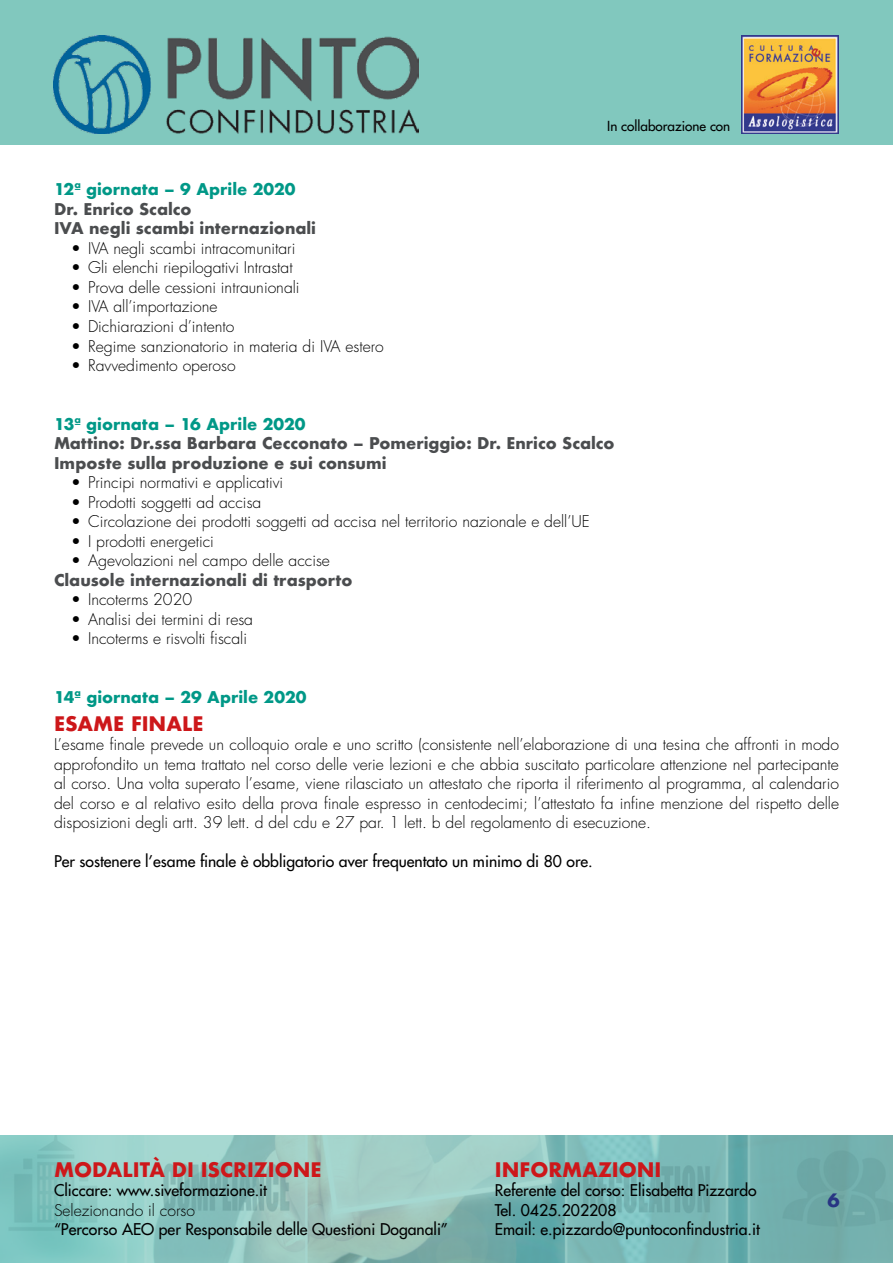
<style>
.page{position:relative;width:893px;height:1263px;background:#fff}
.page>*{position:absolute;margin:0;border:0;box-sizing:border-box;transform-origin:0 0}
.t1{font:700 19.5px "Futura";color:#cd171a}
.t2{font:700 18px "Futura";color:#283583}
.t3{font:300 15.75px/19.5px "Futura";color:#000;text-align:justify}
.t4{font:15.75px/19.5px "Futura";color:#000}
.t5{font:700 15.75px/19.5px "Futura";color:#4b4d4f}
.t6{font:700 15.75px "Futura";color:#009887}
.t7{font:13.5px "Futura";color:#000}
</style>
<div class="page">
<img style="left:0;top:1135px;width:893px;height:128px">
<div style="left:0;top:0;width:893px;height:145px;background:#81c8be"></div>
<img style="left:742px;top:36px;width:97px;height:97px">
<img style="left:53px;top:36px;width:365px;height:98px">
<p class="t6" style="left:54px;top:178px;width:243px">12ª giornata – 9 Aprile 2020</p>
<p class="t5" style="left:54px;top:199px;width:264px">Dr. Enrico Scalco<br>IVA negli scambi internazionali</p>
<p class="t3" style="left:71px;top:239px;width:226px">• IVA negli scambi intracomunitari</p>
<p class="t3" style="left:71px;top:258px;width:223px">• Gli elenchi riepilogativi Intrastat</p>
<p class="t3" style="left:71px;top:278px;width:230px">• Prova delle cessioni intraunionali</p>
<p class="t3" style="left:71px;top:297px;width:148px">• IVA all’importazione</p>
<p class="t3" style="left:71px;top:317px;width:165px">• Dichiarazioni d’intento</p>
<p class="t3" style="left:71px;top:336px;width:314px">• Regime sanzionatorio in materia di IVA estero</p>
<p class="t3" style="left:71px;top:356px;width:166px">• Ravvedimento operoso</p>
<p class="t7" style="left:607px;top:117px;width:125px">In collaborazione con</p>
<p class="t6" style="left:54px;top:412px;width:253px">13ª giornata – 16 Aprile 2020</p>
<p class="t5" style="left:54px;top:433px;width:562px">Mattino: Dr.ssa Barbara Cecconato – Pomeriggio: Dr. Enrico Scalco<br>Imposte sulla produzione e sui consumi</p>
<p class="t3" style="left:71px;top:473px;width:214px">• Principi normativi e applicativi</p>
<p class="t3" style="left:71px;top:492px;width:192px">• Prodotti soggetti ad accisa</p>
<p class="t3" style="left:71px;top:512px;width:520px">• Circolazione dei prodotti soggetti ad accisa nel territorio nazionale e dell’UE</p>
<p class="t3" style="left:71px;top:531px;width:144px">• I prodotti energetici</p>
<p class="t3" style="left:71px;top:551px;width:260px">• Agevolazioni nel campo delle accise</p>
<p class="t5" style="left:54px;top:570px;width:300px">Clausole internazionali di trasporto</p>
<p class="t3" style="left:71px;top:590px;width:123px">• Incoterms 2020</p>
<p class="t3" style="left:71px;top:609px;width:184px">• Analisi dei termini di resa</p>
<p class="t3" style="left:71px;top:629px;width:178px">• Incoterms e risvolti fiscali</p>
<p class="t6" style="left:54px;top:685px;width:254px">14ª giornata – 29 Aprile 2020</p>
<p class="t1" style="left:54px;top:709px;width:151px">ESAME FINALE</p>
<p class="t3" style="left:54px;top:735px;width:786px">L’esame finale prevede un colloquio orale e uno scritto (consistente nell’elaborazione di una tesina che affronti in modo approfondito un tema trattato nel corso delle verie lezioni e che abbia suscitato particolare attenzione nel partecipante al corso. Una volta superato l’esame, viene rilasciato un attestato che riporta il riferimento al programma, al calendario del corso e al relativo esito della prova finale espresso in centodecimi; l’attestato fa infine menzione del rispetto delle disposizioni degli artt. 39 lett. d del cdu e 27 par. 1 lett. b del regolamento di esecuzione.</p>
<p class="t4" style="left:54px;top:851px;width:540px">Per sostenere l’esame finale è obbligatorio aver frequentato un minimo di 80 ore.</p>
<p class="t1" style="left:54px;top:1155px;width:269px">MODALITÀ DI ISCRIZIONE</p>
<p class="t4" style="left:54px;top:1180px;width:215px">Cliccare: www.siveformazione.it</p>
<p class="t3" style="left:54px;top:1200px;width:142px">Selezionando il corso</p>
<p class="t4" style="left:54px;top:1219px;width:395px">“Percorso AEO per Responsabile delle Questioni Doganali”</p>
<p class="t1" style="left:495px;top:1155px;width:168px">INFORMAZIONI</p>
<p class="t4" style="left:495px;top:1180px;width:266px">Referente del corso: Elisabetta Pizzardo<br>Tel. 0425.202208<br>Email: e.pizzardo@puntoconfindustria.it</p>
<p class="t2" style="left:828px;top:1187px;width:14px">6</p>
</div>
